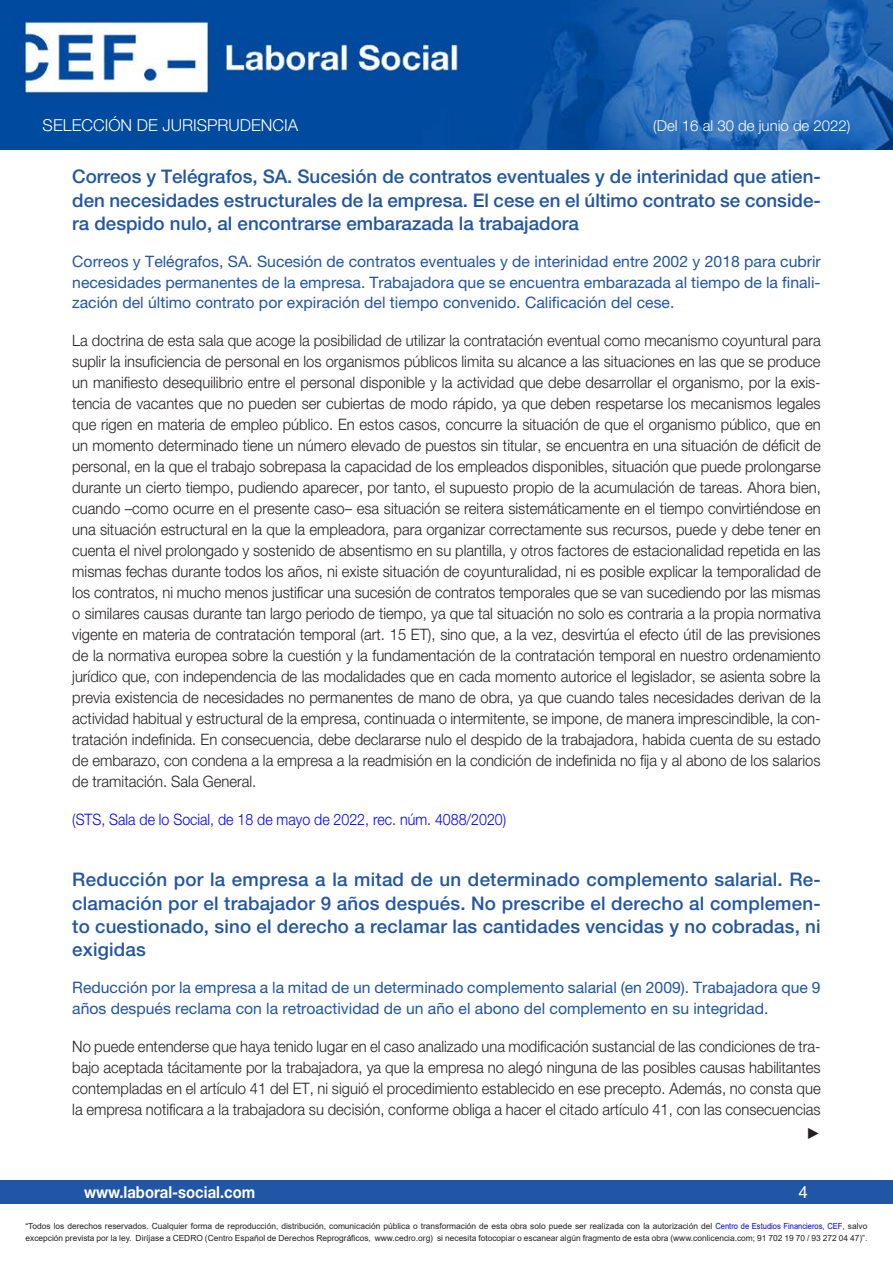
<style>
.page{position:relative;width:893px;height:1263px;background:#fff}
.page>*{position:absolute;margin:0;border:0;box-sizing:border-box;transform-origin:0 0}
.Cabecera_nuevo{font:500 18.75px/23.2px "Helvetica Neue LT Std";letter-spacing:.005em;color:#2155a5;text-align:justify}
.t1{font:300 16.5px "Helvetica Neue LT Std";color:#fff}
.t2{font:700 16.5px "Helvetica Neue LT Std";color:#fff;scale:.9 1}
.t3{font:16.5px "Arial";color:#fff}
.Contenido_nuevo{font:300 15.75px/21px "Helvetica Neue LT Std";color:#231f20;text-align:justify;scale:.94 1}
.Subcabecera{font:15.75px/20.2px "Helvetica Neue LT Std";color:#2155a5;text-align:justify}
.Contenido_nuevo-2{font:300 15.75px "Helvetica Neue LT Std";color:#00f;scale:.9 1}
.Contenido_nuevo-3{font:15.75px "Times New Roman";color:#231f20;scale:.94 1}
.t4{font:300 15px "Helvetica Neue LT Std";color:#fff}
.t5{font:8.4px/12px "Arial";color:#231f20}
.s1{color:#00f}
</style>
<div class="page">
<div style="left:0;top:1180px;width:893px;height:23px;background:#2155a5"></div>
<img style="left:0;top:0;width:893px;height:149px">
<p class="t1" style="left:43px;top:115px;width:257px">SELECCIÓN DE JURISPRUDENCIA</p>
<p class="t4" style="left:653px;top:117px;width:199px">(Del 16 al 30 de junio de 2022)</p>
<p class="Cabecera_nuevo" style="left:72px;top:165px;width:750px">Correos y Telégrafos, SA. Sucesión de contratos eventuales y de interinidad que atien&shy;den necesidades estructurales de la empresa. El cese en el último contrato se conside&shy;ra despido nulo, al encontrarse embarazada la trabajadora</p>
<p class="Subcabecera" style="left:72px;top:251px;width:750px">Correos y Telégrafos, SA. Sucesión de contratos eventuales y de interinidad entre 2002 y 2018 para cubrir necesidades permanentes de la empresa. Trabajadora que se encuentra embarazada al tiempo de la finali&shy;zación del último contrato por expiración del tiempo convenido. Calificación del cese.</p>
<p class="Contenido_nuevo" style="left:72px;top:329px;width:798px">La doctrina de esta sala que acoge la posibilidad de utilizar la contratación eventual como mecanismo coyuntural para suplir la insuficiencia de personal en los organismos públicos limita su alcance a las situaciones en las que se produce un manifiesto desequilibrio entre el personal disponible y la actividad que debe desarrollar el organismo, por la exis&shy;tencia de vacantes que no pueden ser cubiertas de modo rápido, ya que deben respetarse los mecanismos legales que rigen en materia de empleo público. En estos casos, concurre la situación de que el organismo público, que en un momento determinado tiene un número elevado de puestos sin titular, se encuentra en una situación de déficit de personal, en la que el trabajo sobrepasa la capacidad de los empleados disponibles, situación que puede prolongarse durante un cierto tiempo, pudiendo aparecer, por tanto, el supuesto propio de la acumulación de tareas. Ahora bien, cuando –como ocurre en el presente caso– esa situación se reitera sistemáticamente en el tiempo convirtiéndose en una situación estructural en la que la empleadora, para organizar correctamente sus recursos, puede y debe tener en cuenta el nivel prolongado y sostenido de absentismo en su plantilla, y otros factores de estacionalidad repetida en las mismas fechas durante todos los años, ni existe situación de coyunturalidad, ni es posible explicar la temporalidad de los contratos, ni mucho menos justificar una sucesión de contratos temporales que se van sucediendo por las mismas o similares causas durante tan largo periodo de tiempo, ya que tal situación no solo es contraria a la propia normativa vigente en materia de contratación temporal (art. 15 ET), sino que, a la vez, desvirtúa el efecto útil de las previsiones de la normativa europea sobre la cuestión y la fundamentación de la contratación temporal en nuestro ordenamiento jurídico que, con independencia de las modalidades que en cada momento autorice el legislador, se asienta sobre la previa existencia de necesidades no permanentes de mano de obra, ya que cuando tales necesidades derivan de la actividad habitual y estructural de la empresa, continuada o intermitente, se impone, de manera imprescindible, la con&shy;tratación indefinida. En consecuencia, debe declararse nulo el despido de la trabajadora, habida cuenta de su estado de embarazo, con condena a la empresa a la readmisión en la condición de indefinida no fija y al abono de los salarios de tramitación. Sala General.</p>
<p class="Contenido_nuevo-2" style="left:72px;top:810px;width:484px">(STS, Sala de lo Social, de 18 de mayo de 2022, rec. núm. 4088/2020)</p>
<p class="Cabecera_nuevo" style="left:72px;top:868px;width:750px">Reducción por la empresa a la mitad de un determinado complemento salarial. Re&shy;clamación por el trabajador 9 años después. No prescribe el derecho al complemen&shy;to cuestionado, sino el derecho a reclamar las cantidades vencidas y no cobradas, ni exigidas</p>
<p class="Subcabecera" style="left:72px;top:977px;width:750px">Reducción por la empresa a la mitad de un determinado complemento salarial (en 2009). Trabajadora que 9 años después reclama con la retroactividad de un año el abono del complemento en su integridad.</p>
<p class="Contenido_nuevo" style="left:72px;top:1035px;width:798px">No puede entenderse que haya tenido lugar en el caso analizado una modificación sustancial de las condiciones de tra&shy;bajo aceptada tácitamente por la trabajadora, ya que la empresa no alegó ninguna de las posibles causas habilitantes contempladas en el artículo 41 del ET, ni siguió el procedimiento establecido en ese precepto. Además, no consta que la empresa notificara a la trabajadora su decisión, conforme obliga a hacer el citado artículo 41, con las consecuencias</p>
<p class="Contenido_nuevo-3" style="left:806px;top:1123px;width:17px">►</p>
<p class="t2" style="left:84px;top:1182px;width:192px">www.laboral-social.com</p>
<p class="t3" style="left:799px;top:1180px;width:11px">4</p>
<p class="t5" style="left:26px;top:1220px;width:843px">“Todos los derechos reservados. Cualquier forma de reproducción, distribución, comunicación pública o transformación de esta obra solo puede ser realizada con la autorización del <span class="s1">Centro de Estudios Financieros, CEF</span>, salvo excepción prevista por la ley. Diríjase a CEDRO (Centro Español de Derechos Reprográficos, www.cedro.org) si necesita fotocopiar o escanear algún fragmento de esta obra (www.conlicencia.com; 91 702 19 70 / 93 272 04 47)”.</p>
</div>
